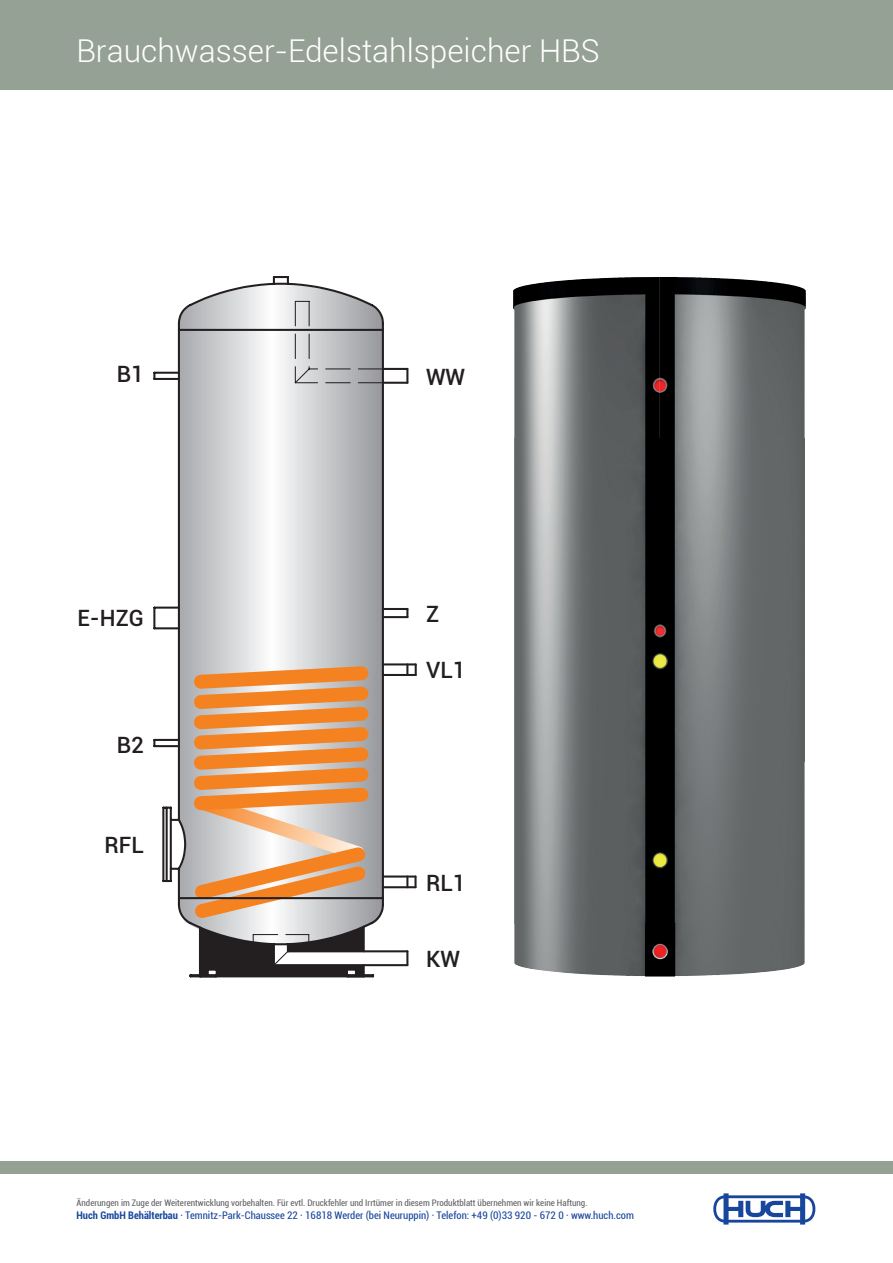
<style>
.page{position:relative;width:893px;height:1263px;background:#fff}
.page>*{position:absolute;margin:0;border:0;box-sizing:border-box;transform-origin:0 0}
.t1{font:300 31.5px "Roboto";color:#fff}
.t2{font:500 22.5px "Roboto";color:#231f20}
.t3{font:condensed 10.5px "Roboto";color:#18469d}
.t4{font:condensed 9px "Roboto";color:#636366}
.s1{font-weight:700}
</style>
<div class="page">
<div style="left:0;top:1161px;width:893px;height:13px;background:#96a196"></div>
<div style="left:0;top:0;width:893px;height:89px;background:#96a196"></div>
<svg style="left:713px;top:1193px;width:102px;height:31px"></svg>
<img style="left:513px;top:277px;width:293px;height:646px">
<img style="left:514px;top:923px;width:284px;height:53px">
<svg style="left:177px;top:276px;width:240px;height:613px"></svg>
<svg style="left:294px;top:300px;width:90px;height:67px;background:#b4b4b7"></svg>
<svg style="left:414px;top:876px;width:3px;height:11px"></svg>
<svg style="left:415px;top:664px;width:2px;height:11px"></svg>
<svg style="left:153px;top:367px;width:256px;height:611px"></svg>
<svg style="left:200px;top:927px;width:165px;height:49px"></svg>
<h1 class="t1" style="left:77px;top:29px;width:525px">Brauchwasser-Edelstahlspeicher HBS</h1>
<h2 class="t2" style="left:117px;top:358px;width:29px">B1</h2>
<h2 class="t2" style="left:78px;top:602px;width:68px">E-HZG</h2>
<h2 class="t2" style="left:117px;top:729px;width:29px">B2</h2>
<h2 class="t2" style="left:105px;top:829px;width:41px">RFL</h2>
<h2 class="t2" style="left:426px;top:362px;width:41px">WW</h2>
<h2 class="t2" style="left:426px;top:598px;width:15px">Z</h2>
<h2 class="t2" style="left:426px;top:654px;width:41px">VL1</h2>
<h2 class="t2" style="left:426px;top:867px;width:41px">RL1</h2>
<h2 class="t2" style="left:426px;top:943px;width:35px">KW</h2>
<p class="t4" style="left:77px;top:1196px;width:512px">Änderungen im Zuge der Weiterentwicklung vorbehalten. Für evtl. Druckfehler und Irrtümer in diesem Produktblatt übernehmen wir keine Haftung.</p>
<p class="t3" style="left:77px;top:1207px;width:559px"><span class="s1">Huch GmbH Behälterbau</span> · Temnitz-Park-Chaussee 22 · 16818 Werder (bei Neuruppin) · Telefon: +49 (0)33 920 - 672 0 · www.huch.com</p>
</div>
